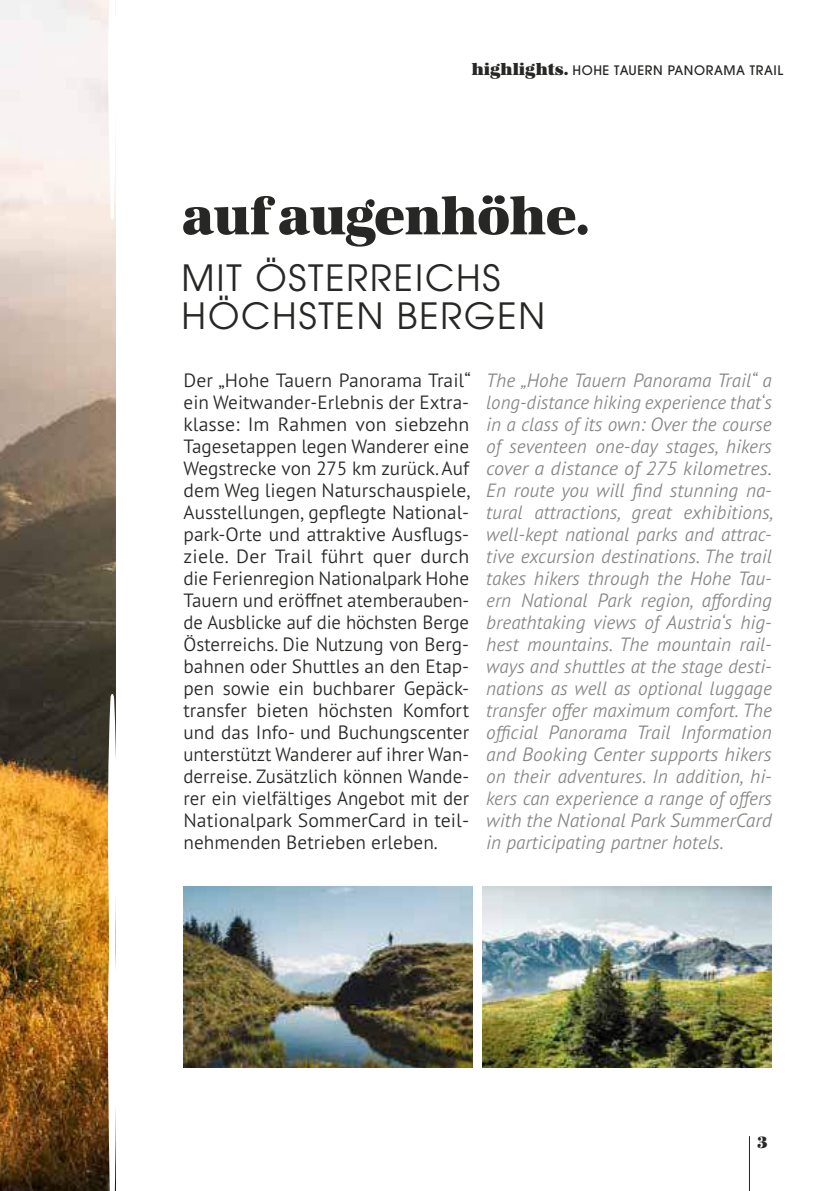
<style>
.page{position:relative;width:840px;height:1191px;background:#fff}
.page>*{position:absolute;margin:0;border:0;box-sizing:border-box;transform-origin:0 0}
.t1{font:54px "URW Antiqua Ult Bol";letter-spacing:-.02em;color:#272726;scale:.96 1}
.t2{font:36px/38px "ITC Avant Garde Pro";letter-spacing:.05em;color:#272726}
.t3{font:italic 300 19.2px/22px "PT Sans Pro";color:#878786;text-align:justify}
.t4{font:300 19.2px/22px "PT Sans Pro";color:#272726;text-align:justify}
.t5{font:17px "URW Antiqua Sup Bol";color:#272726}
.t6{font:500 13px "ITC Avant Garde Pro";letter-spacing:.045em;color:#272726}
.s1{font-family:"URW Antiqua Sup Bol";font-weight:400;font-size:17px}
</style>
<div class="page">
<hr style="left:748px;top:1136px;width:1px;height:55px;background:#272726">
<img style="left:0;top:0;width:116px;height:1191px">
<svg style="left:105px;top:0;width:11px;height:221px"></svg>
<img style="left:105px;top:692px;width:11px;height:499px">
<img style="left:183px;top:886px;width:289px;height:182px">
<img style="left:482px;top:886px;width:289px;height:182px">
<p class="t6" style="left:471px;top:61px;width:313px"><span class="s1">highlights.</span> HOHE TAUERN PANORAMA TRAIL</p>
<h1 class="t1" style="left:181px;top:184px;width:427px">aufaugenhöhe.</h1>
<h2 class="t2" style="left:181px;top:258px;width:365px">MIT ÖSTERREICHS<br>HÖCHSTEN BERGEN</h2>
<p class="t4" style="left:183px;top:369px;width:288px">Der „Hohe Tauern Panorama Trail“ ein Weitwander-Erlebnis der Extra&shy;klasse: Im Rahmen von siebzehn Tagesetappen legen Wanderer eine Wegstrecke von 275 km zurück. Auf dem Weg liegen Naturschauspiele, Ausstellungen, gepflegte National&shy;park-Orte und attraktive Ausflugs&shy;ziele. Der Trail führt quer durch die Ferienregion Nationalpark Hohe Tauern und eröffnet atemberauben&shy;de Ausblicke auf die höchsten Berge Österreichs. Die Nutzung von Berg&shy;bahnen oder Shuttles an den Etap&shy;pen sowie ein buchbarer Gepäck&shy;transfer bieten höchsten Komfort und das Info- und Buchungscenter unterstützt Wanderer auf ihrer Wan&shy;derreise. Zusätzlich können Wande&shy;rer ein vielfältiges Angebot mit der Nationalpark SommerCard in teil&shy;nehmenden Betrieben erleben.</p>
<p class="t3" style="left:486px;top:369px;width:288px">The „Hohe Tauern Panorama Trail“ a long-distance hiking experience that‘s in a class of its own: Over the course of seventeen one-day stages, hikers cover a distance of 275 kilometres.<br>En route you will find stunning na&shy;tural attractions, great exhibitions, well-kept national parks and attrac&shy;tive excursion destinations. The trail takes hikers through the Hohe Tau&shy;ern National Park region, affording breathtaking views of Austria‘s hig&shy;hest mountains. The mountain rail&shy;ways and shuttles at the stage desti&shy;nations as well as optional luggage transfer offer maximum comfort. The official Panorama Trail Information and Booking Center supports hikers on their adventures. In addition, hi&shy;kers can experience a range of offers with the National Park SummerCard in participating partner hotels.</p>
<p class="t5" style="left:756px;top:1132px;width:12px">3</p>
</div>
